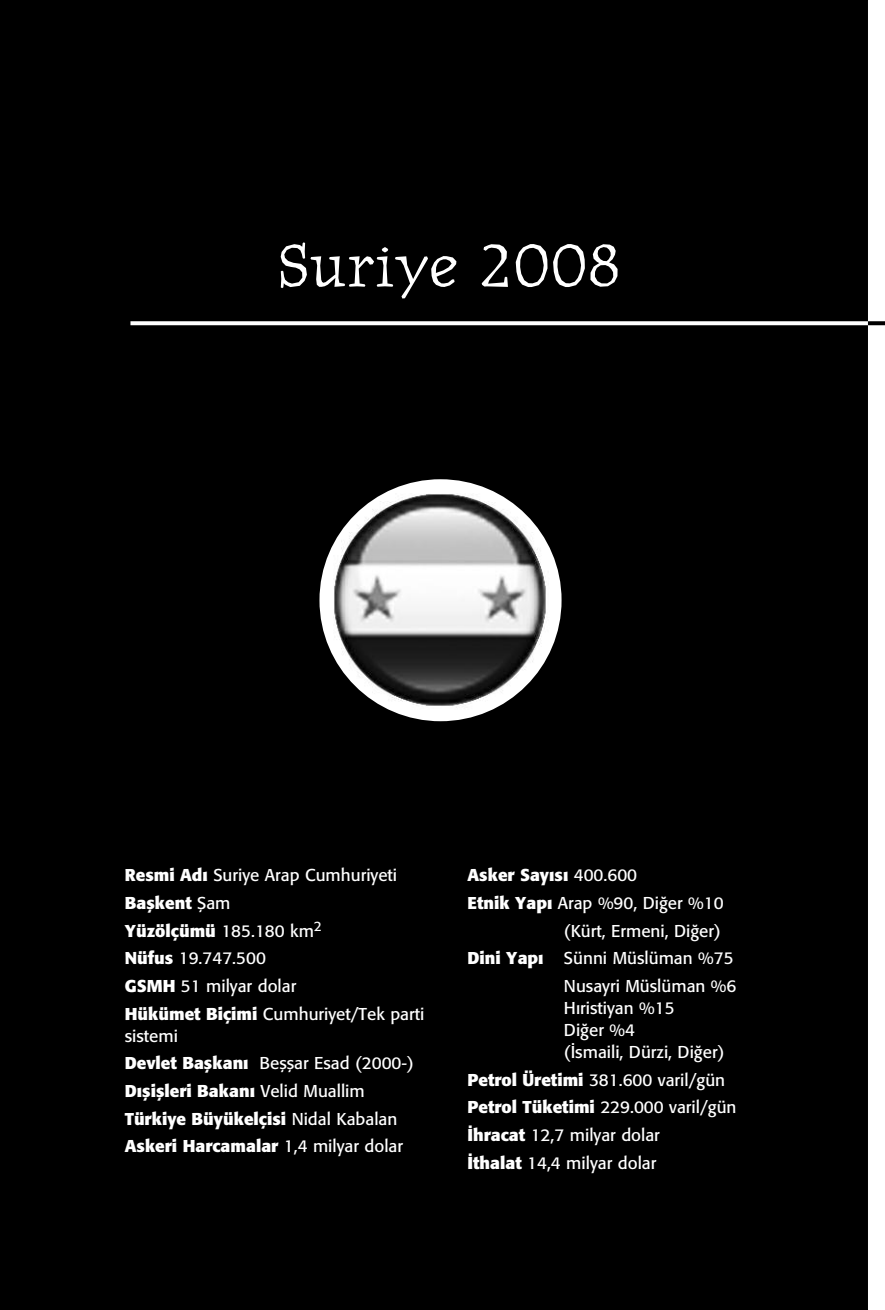
<style>
.page{position:relative;width:885px;height:1310px;background:#fff}
.page>*{position:absolute;margin:0;border:0;box-sizing:border-box;transform-origin:0 0}
.t1{font:60px "Journal Text";color:#fff}
.t2{font:17px/27.6px "Formata";color:#fff}
.t3{font:700 17px/27.6px "Formata";color:#fff}
.s1{font-weight:700}
.s2{font-weight:400}
</style>
<div class="page">
<div style="left:1px;top:1px;width:865px;height:1308px;background:#000"></div>
<svg style="left:130px;top:321px;width:737px;height:4px;background:#efefef"></svg>
<svg style="left:867px;top:321px;width:17px;height:4px"></svg>
<img style="left:319px;top:479px;width:242px;height:242px">
<h1 class="t1" style="left:276px;top:231px;width:346px">Suriye 2008</h1>
<p class="t2" style="left:125px;top:861px;width:301px"><span class="s1">Resmi Ad›</span> Suriye Arap Cumhuriyeti<br><span class="s1">Baflkent</span> fiam<br><span class="s1">Yüzölçümü</span> 185.180 km<sup>2<br></sup><span class="s1">Nüfus</span> 19.747.500<br><span class="s1">GSMH</span> 51 milyar dolar<br><span class="s1">Hükümet Biçimi</span> Cumhuriyet/Tek parti</p>
<p class="t3" style="left:125px;top:1022px;width:290px"><span class="s2">sistemi<br></span>Devlet Baflkan› <span class="s2">Beflflar Esad (2000-)<br></span>D›fliflleri Bakan› <span class="s2">Velid Muallim<br></span>Türkiye Büyükelçisi <span class="s2">Nidal Kabalan<br></span>Askeri Harcamalar <span class="s2">1,4 milyar dolar</span></p>
<p class="t3" style="left:467px;top:861px;width:171px">Asker Say›s› <span class="s2">400.600</span></p>
<p class="t2" style="left:467px;top:889px;width:258px"><span class="s1">Etnik Yap›</span> Arap %90, Di¤er %10</p>
<p class="t2" style="left:564px;top:917px;width:158px">(Kürt, Ermeni, Di¤er)</p>
<p class="t2" style="left:467px;top:944px;width:267px"><span class="s1">Dini Yap›</span> Sünni Müslüman %75</p>
<p class="t2" style="left:564px;top:972px;width:174px">Nusayri Müslüman %6</p>
<p class="t2" style="left:564px;top:997px;width:162px;line-height:22px">H›ristiyan %15<br>Di¤er %4<br>(‹smaili, Dürzi, Di¤er)</p>
<p class="t2" style="left:467px;top:1066px;width:270px"><span class="s1">Petrol Üretimi</span> 381.600 varil/gün<br><span class="s1">Petrol Tüketimi</span> 229.000 varil/gün <span class="s1">‹hracat</span> 12,7 milyar dolar<br><span class="s1">‹thalat</span> 14,4 milyar dolar</p>
</div>
